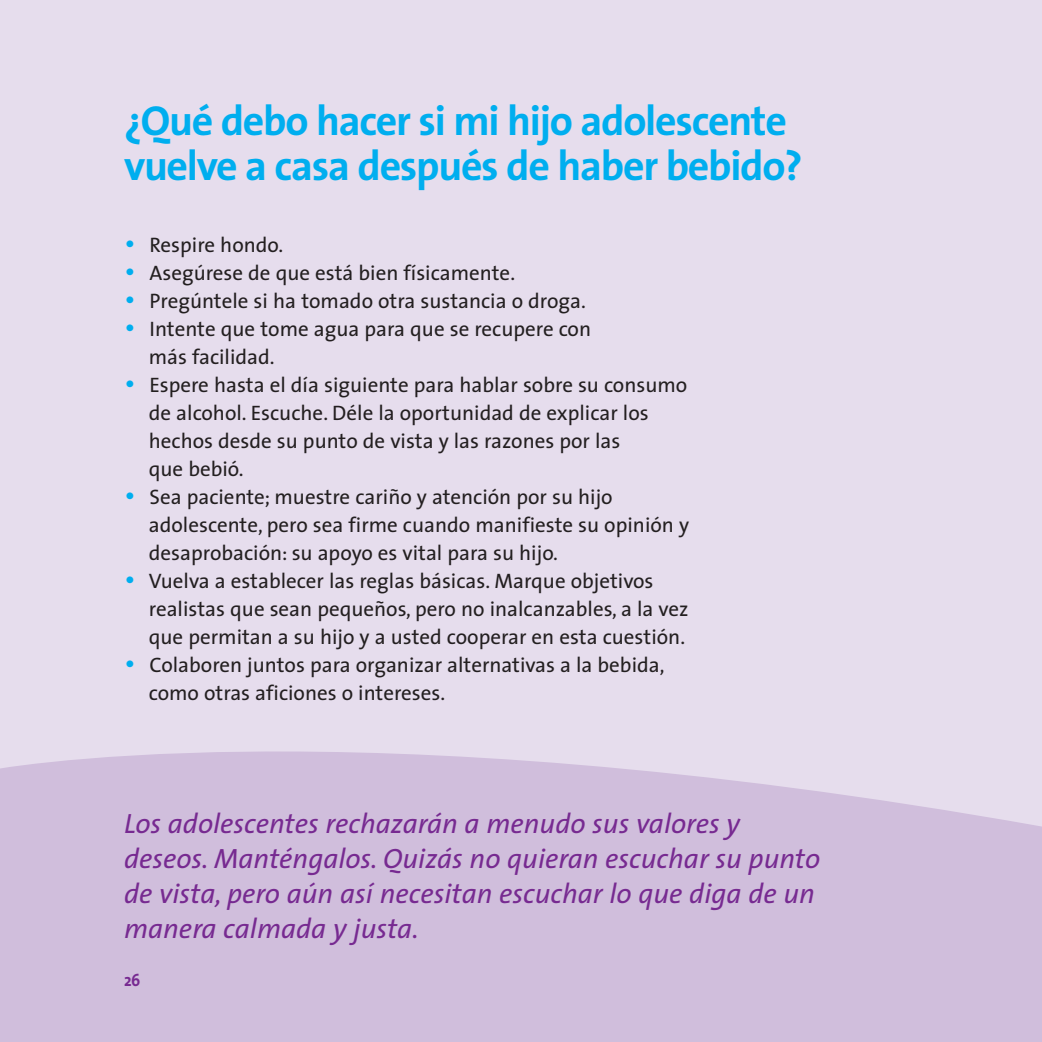
<style>
.page{position:relative;width:1042px;height:1042px;background:#e6dded}
.page>*{position:absolute;margin:0;border:0;box-sizing:border-box;transform-origin:0 0}
.t1{font:700 42px/45.5px "The Sans";letter-spacing:-.03em;color:#00aeef}
.t2{font:italic 28px/35px "The Sans";color:#772a91}
.t3{font:21px/28px "The Sans";color:#231f20}
.t4{font:700 17.5px "The Sans";color:#772a91;scale:.9 1}
.s1{font-size:28px;color:#00aeef}
</style>
<div class="page">
<svg style="left:0;top:751px;width:1042px;height:291px;background:#d1c0dd"></svg>
<h1 class="t1" style="left:124px;top:101px;width:680px">¿Qué debo hacer si mi hijo adolescente vuelve a casa después de haber bebido?</h1>
<p class="t3" style="left:124px;top:232px;width:161px"><span class="s1">•</span> Respire hondo.</p>
<p class="t3" style="left:124px;top:260px;width:393px"><span class="s1">•</span> Asegúrese de que está bien físicamente.</p>
<p class="t3" style="left:124px;top:288px;width:463px"><span class="s1">•</span> Pregúntele si ha tomado otra sustancia o droga.</p>
<p class="t3" style="left:149px;top:316px;width:444px;text-indent:-25px"><span class="s1">•</span> Intente que tome agua para que se recupere con más facilidad.</p>
<p class="t3" style="left:149px;top:372px;width:540px;text-indent:-25px"><span class="s1">•</span> Espere hasta el día siguiente para hablar sobre su consumo de alcohol. Escuche. Déle la oportunidad de explicar los hechos desde su punto de vista y las razones por las<br>que bebió.</p>
<p class="t3" style="left:149px;top:484px;width:542px;text-indent:-25px"><span class="s1">•</span> Sea paciente; muestre cariño y atención por su hijo adolescente, pero sea firme cuando manifieste su opinión y desaprobación: su apoyo es vital para su hijo.</p>
<p class="t3" style="left:149px;top:568px;width:541px;text-indent:-25px"><span class="s1">•</span> Vuelva a establecer las reglas básicas. Marque objetivos realistas que sean pequeños, pero no inalcanzables, a la vez que permitan a su hijo y a usted cooperar en esta cuestión.</p>
<p class="t3" style="left:149px;top:652px;width:517px;text-indent:-25px"><span class="s1">•</span> Colaboren juntos para organizar alternativas a la bebida, como otras aficiones o intereses.</p>
<h2 class="t2" style="left:124px;top:809px;width:698px">Los adolescentes rechazarán a menudo sus valores y deseos. Manténgalos. Quizás no quieran escuchar su punto de vista, pero aún así necesitan escuchar lo que diga de un manera calmada y justa.</h2>
<p class="t4" style="left:124px;top:973px;width:20px">26</p>
</div>
